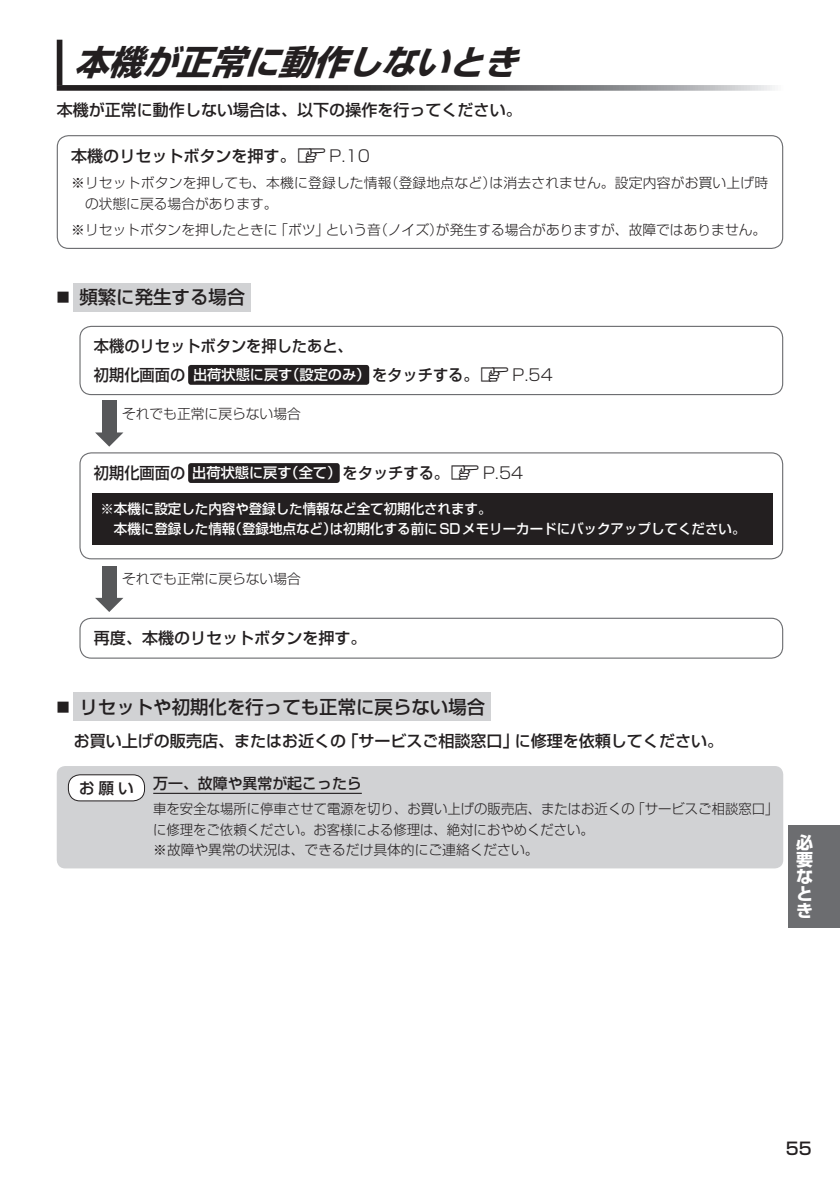
<style>
.page{position:relative;width:840px;height:1191px;background:#fff}
.page>*{position:absolute;margin:0;border:0;box-sizing:border-box;transform-origin:0 0}
.t1{font:italic 34px "Shin Go Pro Bold 90 msp RKSJ H";color:#231f20}
.t2{font:18.4px "Shin Go Pro Medium 90 msp RKSJ H";color:#231f20}
.t3{font:17px/17px "Shin Go Pro Bold 90 msp RKSJ H";color:#fff;text-align:justify}
.t4{font:17px "Shin Go Pro Medium 90 msp RKSJ H";color:#231f20}
.t5{font:16px "Shin Go Pro Medium 90 msp RKSJ H";color:#231f20}
.t6{font:16px/28.4px "Shin Go Pro Medium 90 msp RKSJ H";color:#231f20;scale:.95 1}
.t7{font:15.6px "Shin Go Pro Medium 90 msp RKSJ H";color:#231f20}
.t8{font:14.8px "Shin Go Pro Medium 90 msp RKSJ H";color:#231f20}
.t9{font:13.8px/20.6px "Shin Go Pro Light 90 msp RKSJ H";color:#231f20}
.t10{font:13.8px/20.6px "Shin Go Pro Medium 90 msp RKSJ H";color:#fff}
.s1{font-family:"MC1";font-size:14.2px}
.s2{font-family:"Shin Go Pro Light 90 msp RKSJ H"}
.s3{font-size:12.8px}
.s4{font-size:14.2px;color:#fff}
</style>
<div class="page">
<div style="left:788px;top:825px;width:51px;height:102px;background:#6c6d70"></div>
<div style="left:57px;top:40px;width:5px;height:45px;background:#231f20"></div>
<svg style="left:57px;top:85px;width:718px;height:6px;background:#616162"></svg>
<div style="left:74px;top:692px;width:416px;height:29px;background:#d1d2d4"></div>
<div style="left:57px;top:766px;width:725px;height:102px;background:#d1d2d4;border-radius:9px"></div>
<hr style="left:153px;top:792px;width:208px;height:2px;background:#231f20">
<div style="left:68px;top:775px;width:76px;height:26px;background:#fff;border-radius:12px"></div>
<div style="left:68px;top:774px;width:77px;height:27px;border:1px solid #231f20;border-radius:12px"></div>
<div style="left:57px;top:135px;width:725px;height:114px;border:1px solid #6c6d70;border-radius:11px"></div>
<div style="left:74px;top:283px;width:177px;height:28px;background:#d1d2d4"></div>
<div style="left:188px;top:463px;width:151px;height:20px;background:#231f20;border-radius:3px"></div>
<div style="left:92px;top:493px;width:680px;height:51px;background:#231f20"></div>
<div style="left:79px;top:452px;width:703px;height:107px;border:1px solid #6c6d70;border-radius:11px"></div>
<div style="left:102px;top:401px;width:14px;height:34px;background:#57585a"></div>
<svg style="left:95px;top:432px;width:28px;height:14px"></svg>
<div style="left:188px;top:365px;width:181px;height:20px;background:#231f20;border-radius:3px"></div>
<div style="left:79px;top:326px;width:703px;height:69px;border:1px solid #6c6d70;border-radius:11px"></div>
<div style="left:79px;top:617px;width:703px;height:41px;border:1px solid #6c6d70;border-radius:11px"></div>
<div style="left:102px;top:566px;width:14px;height:34px;background:#57585a"></div>
<svg style="left:95px;top:598px;width:28px;height:14px"></svg>
<h1 class="t1" style="left:74px;top:50px;width:456px">本機が正常に動作しないとき</h1>
<p class="t5" style="left:57px;top:104px;width:466px">本機が正常に動作しない場合は、以下の操作を行ってください。</p>
<p class="t5" style="left:71px;top:150px;width:300px">本機のリセットボタンを押す。<span class="s1">Z</span><span class="s2">P.10</span></p>
<p class="t9" style="left:85px;top:174px;width:684px;text-indent:-14px">※ リセットボタンを押しても、本機に登録した情報（登録地点など）は消去されません。設定内容がお買い上げ時の状態に戻る場合があります。</p>
<p class="t9" style="left:71px;top:221px;width:696px">※ リセットボタンを押したときに「ボツ」という音（ノイズ）が発生する場合がありますが、故障ではありません。</p>
<h2 class="t2" style="left:57px;top:290px;width:190px"><span class="s3">■</span> 頻繁に発生する場合</h2>
<p class="t6" style="left:94px;top:334px;width:484px">本機のリセットボタンを押したあと、<br>初期化画面の<span class="s4">出荷状態に戻す（設定のみ）</span>をタッチする。<span class="s1">Z</span><span class="s2">P.54</span></p>
<p class="t9" style="left:122px;top:405px;width:180px">それでも正常に戻らない場合</p>
<p class="t6" style="left:94px;top:461px;width:453px">初期化画面の<span class="s4">出荷状態に戻す（全て）</span>をタッチする。<span class="s1">Z</span><span class="s2">P.54</span></p>
<p class="t10" style="left:114px;top:500px;width:632px;text-indent:-13px">※ 本機に設定した内容や登録した情報など全て初期化されます。<br>本機に登録した情報（登録地点など）は初期化する前にSDメモリーカードにバックアップしてください。</p>
<p class="t9" style="left:122px;top:570px;width:180px">それでも正常に戻らない場合</p>
<p class="t5" style="left:94px;top:632px;width:274px">再度、本機のリセットボタンを押す。</p>
<h2 class="t2" style="left:57px;top:700px;width:430px"><span class="s3">■</span> リセットや初期化を行っても正常に戻らない場合</h2>
<p class="t5" style="left:74px;top:735px;width:650px">お買い上げの販売店、またはお近くの「サービスご相談窓口」に修理を依頼してください。</p>
<p class="t8" style="left:153px;top:778px;width:210px">万一、故障や異常が起こったら</p>
<p class="t9" style="left:153px;top:800px;width:619px">車を安全な場所に停車させて電源を切り、お買い上げの販売店、またはお近くの｢サービスご相談窓口｣に修理をご依頼ください。お客様による修理は、絶対におやめください。<br>※故障や異常の状況は、できるだけ具体的にご連絡ください。</p>
<p class="t7" style="left:79px;top:782px;width:56px">お 願 い</p>
<p class="t3" style="left:795px;top:836px;width:18px">必要なとき</p>
<p class="t4" style="left:785px;top:1142px;width:27px">55</p>
</div>
